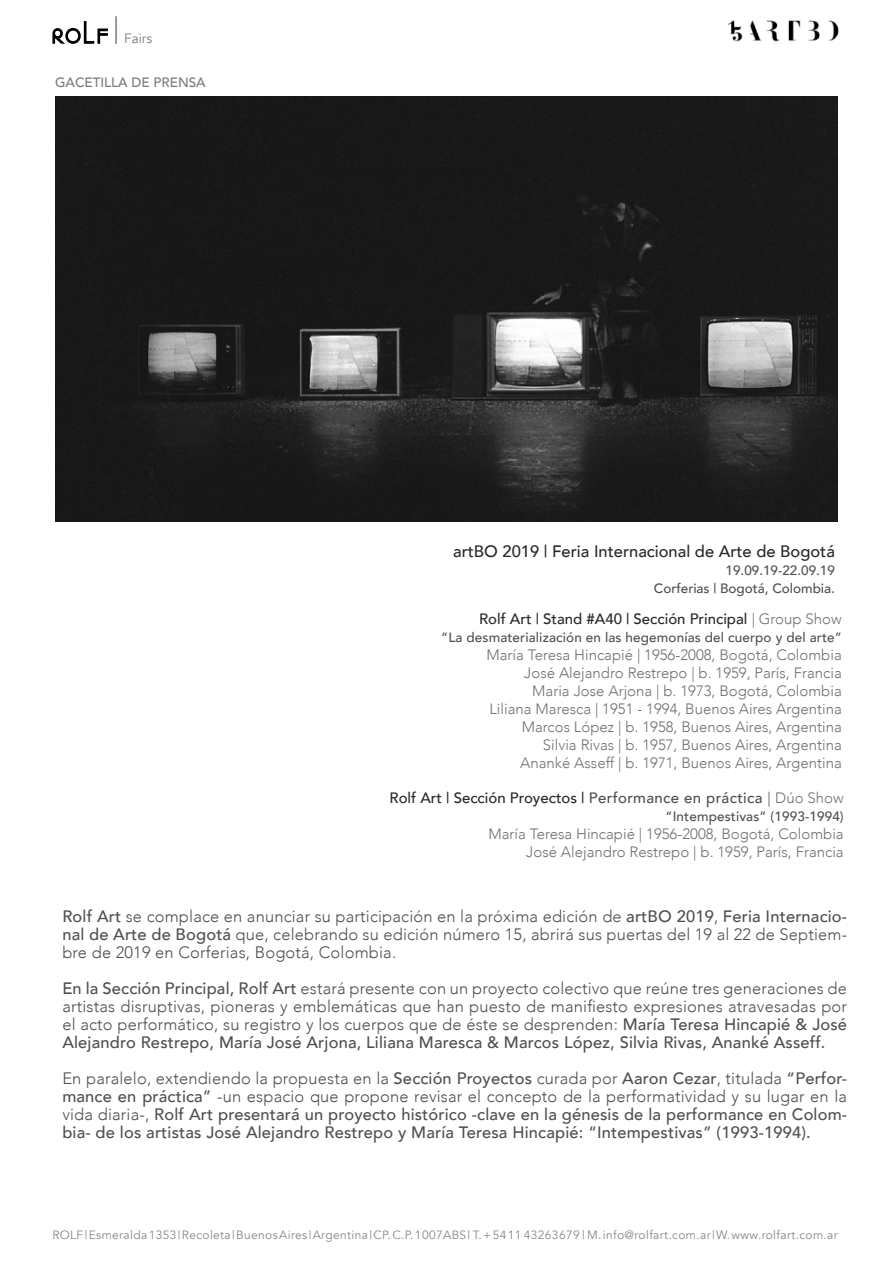
<style>
.page{position:relative;width:893px;height:1263px;background:#fff}
.page>*{position:absolute;margin:0;border:0;box-sizing:border-box;transform-origin:0 0}
.t1{font:300 16.5px/18px "Avenir";letter-spacing:.01em;color:#504f4f;text-align:justify}
.t2{font:500 16.5px/18px "Avenir";letter-spacing:.01em;color:#504f4f;text-align:justify}
.t3{font:500 16.5px "Avenir";color:#272828}
.t4{font:300 15px/18px "Avenir";color:#716f74;text-align:right}
.t5{font:500 15px "Avenir";color:#272828}
.t6{font:500 13.5px/18px "Avenir";letter-spacing:.01em;color:#504f4f;text-align:right}
.t7{font:500 13.5px "Avenir";color:#7c7b7b}
.t8{font:13.5px "Avenir";color:#7c7b7b}
.t9{font:12px "Avenir";letter-spacing:.03em;color:#878787}
.s1{font-weight:300;color:#716f74}
.s2{color:#504f4f}
.s3{font-weight:300;color:#504f4f}
.s4{font-weight:500}
.s5{font-weight:300}
</style>
<div class="page">
<img style="left:728px;top:20px;width:111px;height:22px">
<svg style="left:52px;top:21px;width:56px;height:23px"></svg>
<hr style="left:115px;top:16px;width:2px;height:28px;background:#7c7b7b">
<img style="left:55px;top:96px;width:783px;height:426px">
<p class="t8" style="left:124px;top:30px;width:29px">Fairs</p>
<p class="t7" style="left:55px;top:71px;width:152px">GACETILLA DE PRENSA</p>
<p class="t3" style="left:453px;top:537px;width:383px">artBO 2019 | Feria Internacional de Arte de Bogotá</p>
<p class="t6" style="left:654px;top:561px;width:183px">19.09.19-22.09.19<br>Corferias | Bogotá, Colombia.</p>
<p class="t5" style="left:479px;top:606px;width:364px">Rolf Art | Stand #A40 | Sección Principal <span class="s1">| Group Show</span></p>
<p class="t6" style="left:441px;top:627px;width:402px">“La desmaterialización en las hegemonías del cuerpo y del arte”</p>
<p class="t4" style="left:486px;top:646px;width:357px">María Teresa Hincapié | 1956-2008, Bogotá, Colombia José Alejandro Restrepo | b. 1959, París, Francia Maria Jose Arjona | b. 1973, Bogotá, Colombia Liliana Maresca | 1951 - 1994, Buenos Aires Argentina Marcos López | b. 1958, Buenos Aires, Argentina Silvia Rivas | b. 1957, Buenos Aires, Argentina<br>Ananké Asseff | b. 1971, Buenos Aires, Argentina</p>
<p class="t5" style="left:389px;top:784px;width:456px">Rolf Art | Sección Proyectos | <span class="s2">Performance en práctica</span> <span class="s3">|</span> <span class="s1">Dúo Show</span></p>
<p class="t6" style="left:666px;top:806px;width:180px">“Intempestivas” (1993-1994)</p>
<p class="t4" style="left:488px;top:824px;width:357px">María Teresa Hincapié | 1956-2008, Bogotá, Colombia<br>José Alejandro Restrepo | b. 1959, París, Francia</p>
<p class="t1" style="left:62px;top:908px;width:786px"><span class="s4">Rolf Art</span> se complace en anunciar su participación en la próxima edición de <span class="s4">artBO 2019</span>, <span class="s4">Feria Internacio&shy;nal de Arte de Bogotá</span> que, celebrando su edición número 15, abrirá sus puertas del 19 al 22 de Septiem&shy;bre de 2019 en Corferias, Bogotá, Colombia.</p>
<p class="t1" style="left:62px;top:980px;width:786px"><span class="s4">En la Sección Principal, Rolf Art</span> estará presente con un proyecto colectivo que reúne tres generaciones de artistas disruptivas, pioneras y emblemáticas que han puesto de manifiesto expresiones atravesadas por el acto performático, su registro y los cuerpos que de éste se desprenden: <span class="s4">María Teresa Hincapié &amp; José Alejandro Restrepo, María José Arjona, Liliana Maresca &amp; Marcos López, Silvia Rivas, Ananké Asseff.</span></p>
<p class="t2" style="left:62px;top:1069px;width:786px"><span class="s5">En paralelo, extendiendo la propuesta en la</span> Sección Proyectos <span class="s5">curada por</span> Aaron Cezar<span class="s5">, titulada</span> “Perfor&shy;mance en práctica” <span class="s5">-un espacio que propone revisar el concepto de la performatividad y su lugar en la vida diaria-,</span> Rolf Art presentará un proyecto histórico -clave en la génesis de la performance en Colom&shy;bia- de los artistas José Alejandro Restrepo y María Teresa Hincapié: “Intempestivas” (1993-1994).</p>
<p class="t9" style="left:52px;top:1227px;width:787px">ROLF | Esmeralda 1353 | Recoleta | Buenos Aires | Argentina | CP. C.P. 1007ABS | T. + 54 11 43263679 | M. info@rolfart.com.ar | W. www.rolfart.com.ar</p>
</div>
